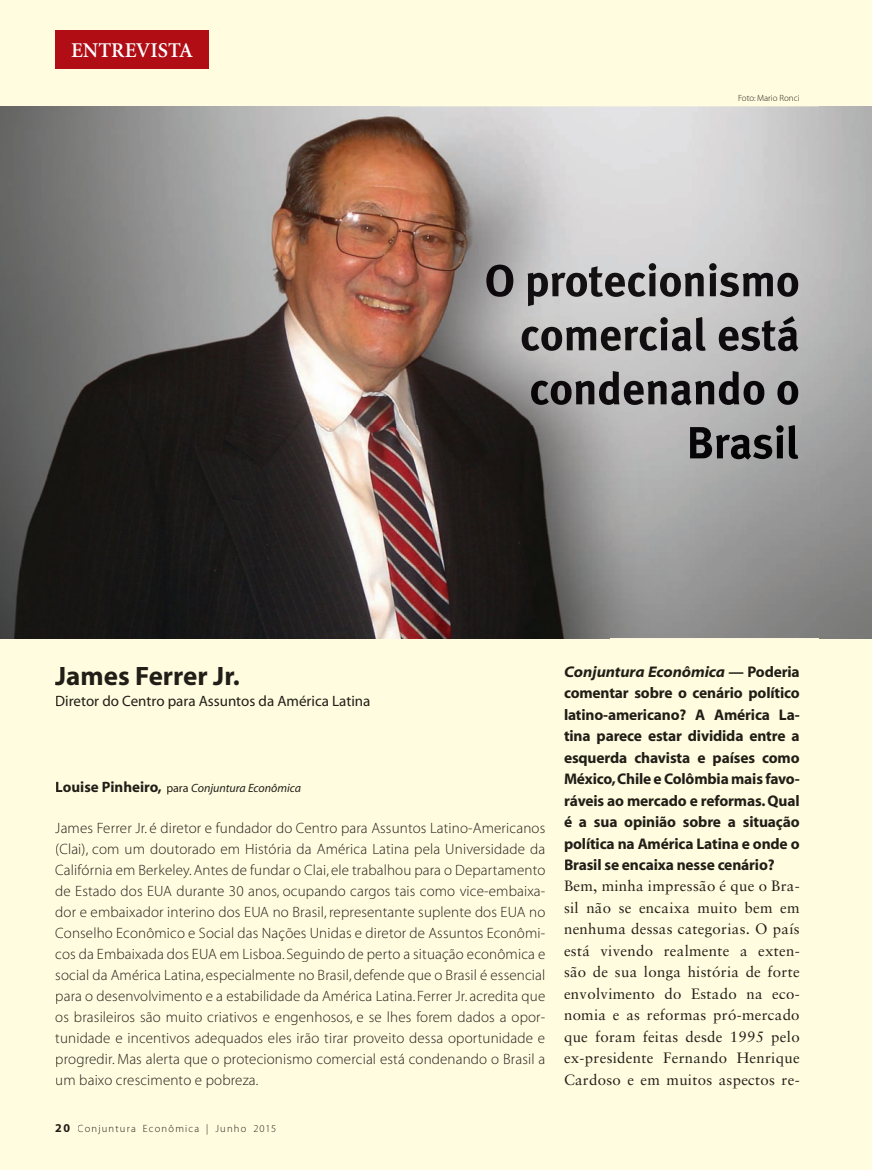
<style>
.page{position:relative;width:872px;height:1170px;background:#fff}
.page>*{position:absolute;margin:0;border:0;box-sizing:border-box;transform-origin:0 0}
.t1{font:27px "Adobe Corp ID Myriad Bd";color:#211e17}
.t2{font:21px "Adobe Corp ID Minion Sb";color:#fff}
.t3{font:15.45px/21.5px "Adobe Corp ID Myriad Bd";letter-spacing:-.01em;color:#211e17;text-align:justify}
.t4{font:15.45px "Adobe Corp ID Myriad Bd It";letter-spacing:-.01em;color:#211e17}
.t5{font:15px/21px "Adobe Corp ID Myriad Lt";letter-spacing:.01em;color:#211e17;text-align:justify}
.t6{font:15px/21.5px "Sabon";letter-spacing:.02em;color:#211e17;text-align:justify}
.t7{font:15px "Adobe Corp ID Myriad Rg";color:#211e17}
.t8{font:12px "Adobe Corp ID Myriad Rg It";color:#211e17}
.t9{font:10.5px "Adobe Corp ID Myriad Lt";letter-spacing:.115em;color:#211e17}
.t10{font:9px "Adobe Corp ID Myriad Lt";color:#211e17}
.s1{font-family:"Adobe Corp ID Myriad Bd";font-size:15px}
.s2{font-family:"Adobe Corp ID Myriad Rg"}
.s3{font-family:"Adobe Corp ID Myriad Bd";font-size:12px}
.s4{font-family:"Adobe Corp ID Myriad Bd"}
</style>
<div class="page">
<div style="left:0;top:0;width:872px;height:1169px;background:#fffce0"></div>
<div style="left:55px;top:30px;width:154px;height:38px;background:#b00d15"></div>
<img style="left:0;top:106px;width:872px;height:532px">
<img style="left:486px;top:263px;width:313px;height:43px">
<img style="left:521px;top:316px;width:278px;height:35px">
<img style="left:531px;top:371px;width:268px;height:34px">
<img style="left:690px;top:425px;width:108px;height:34px">
<h2 class="t2" style="left:71px;top:39px;width:123px">ENTREVISTA</h2>
<p class="t10" style="left:738px;top:93px;width:63px">Foto: Mario Ronci</p>
<h1 class="t1" style="left:55px;top:662px;width:186px">James Ferrer Jr.</h1>
<p class="t7" style="left:55px;top:694px;width:317px">Diretor do Centro para Assuntos da América Latina</p>
<p class="t8" style="left:55px;top:781px;width:247px"><span class="s1">Louise Pinheiro,</span> <span class="s2">para</span> Conjuntura Econômica</p>
<p class="t5" style="left:55px;top:817px;width:491px">James Ferrer Jr. é diretor e fundador do Centro para Assuntos Latino-Americanos (Clai), com um doutorado em História da América Latina pela Universidade da Califórnia em Berkeley. Antes de fundar o Clai, ele trabalhou para o Departamento de Estado dos EUA durante 30 anos, ocupando cargos tais como vice-embaixa&shy;dor e embaixador interino dos EUA no Brasil, representante suplente dos EUA no Conselho Econômico e Social das Nações Unidas e diretor de Assuntos Econômi&shy;cos da Embaixada dos EUA em Lisboa. Seguindo de perto a situação econômica e social da América Latina, especialmente no Brasil, defende que o Brasil é essencial para o desenvolvimento e a estabilidade da América Latina. Ferrer Jr. acredita que os brasileiros são muito criativos e engenhosos, e se lhes forem dados a opor&shy;tunidade e incentivos adequados eles irão tirar proveito dessa oportunidade e progredir. Mas alerta que o protecionismo comercial está condenando o Brasil a um baixo crescimento e pobreza.</p>
<p class="t9" style="left:55px;top:1122px;width:222px"><span class="s3">20</span> Conjuntura Econômica | Junho 2015</p>
<p class="t4" style="left:564px;top:663px;width:237px">Conjuntura Econômica <span class="s4">— Poderia</span></p>
<p class="t3" style="left:564px;top:682px;width:237px">comentar sobre o cenário político latino-americano? A América La&shy;tina parece estar dividida entre a esquerda chavista e países como México, Chile e Colômbia mais favo&shy;ráveis ao mercado e reformas. Qual é a sua opinião sobre a situação política na América Latina e onde o Brasil se encaixa nesse cenário?</p>
<p class="t6" style="left:564px;top:875px;width:237px">Bem, minha impressão é que o Bra&shy;sil não se encaixa muito bem em nenhuma dessas categorias. O país está vivendo realmente a exten&shy;são de sua longa história de forte envolvimento do Estado na eco&shy;nomia e as reformas pró-mercado que foram feitas desde 1995 pelo ex-presidente Fernando Henrique Cardoso e em muitos aspectos re-</p>
</div>
